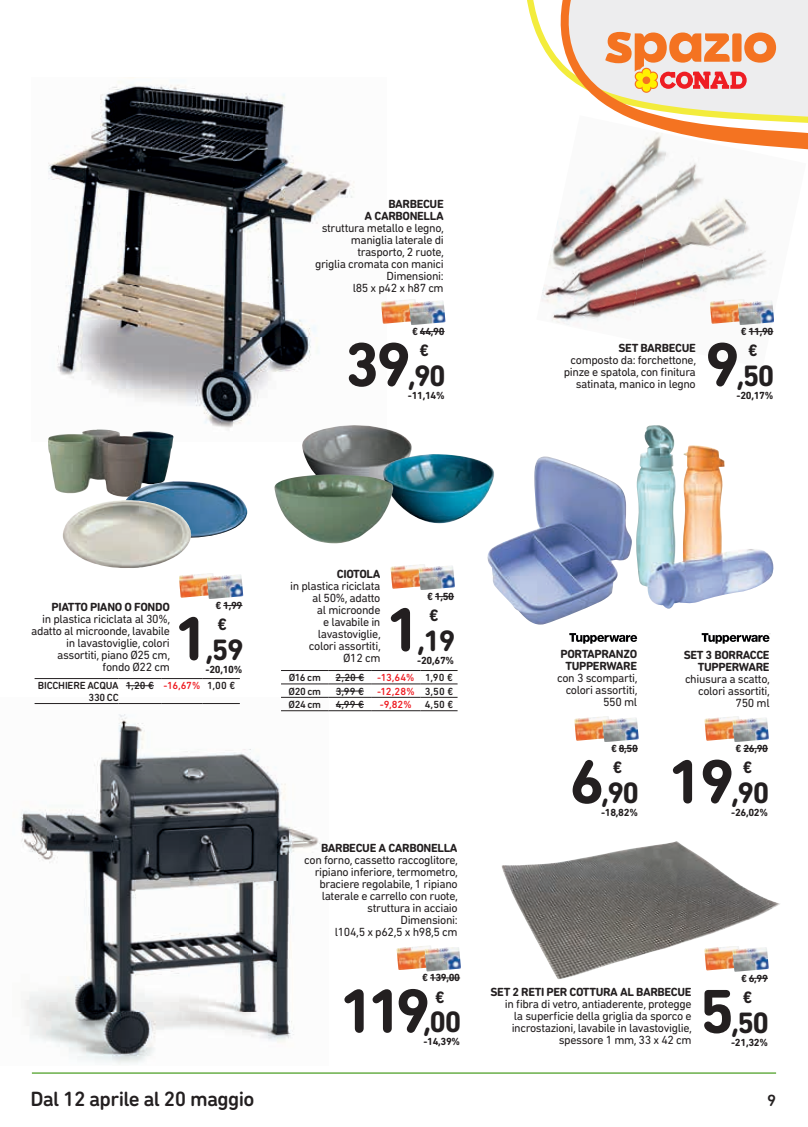
<style>
.page{position:relative;width:808px;height:1127px;background:#fff}
.page>*{position:absolute;margin:0;border:0;box-sizing:border-box;transform-origin:0 0}
.t1{font:700 63px "DIN Next Rounded LT Pro";letter-spacing:-.08em;color:#231f20}
.t2{font:700 30px "DIN Next Rounded LT Pro";letter-spacing:-.05em;color:#231f20}
.t3{font:500 21px "DIN Next Rounded LT Pro";letter-spacing:-.03em;color:#231f20}
.t4{font:700 16.8px "DIN Next Rounded LT Pro";color:#231f20}
.t5{font:500 16.5px "DIN Next Rounded LT Pro";color:#231f20}
.t6{font:12px/12px "DIN Next Rounded LT Pro";letter-spacing:-.03em;color:#231f20;text-align:right}
.t7{font:700 12px/12px "DIN Next Rounded LT Pro";letter-spacing:-.03em;color:#231f20;text-align:right}
.t8{font:700 10.5px "DIN Next Rounded LT Pro";letter-spacing:-.03em;color:#231f20}
.t9{font:500 10.5px/11.6px "DIN Next Rounded LT Pro";letter-spacing:-.02em;color:#231f20;text-align:right}
.t10{font:500 10.5px "DIN Next Rounded LT Pro";letter-spacing:.01em;color:#ee1d23}
.s1{color:#ee1d23}
.s2{color:#231f20}
</style>
<div class="page">
<img style="left:48px;top:77px;width:306px;height:353px">
<img style="left:576px;top:166px;width:72px;height:51px">
<img style="left:648px;top:166px;width:69px;height:70px">
<img style="left:717px;top:198px;width:57px;height:135px">
<img style="left:541px;top:217px;width:108px;height:108px">
<img style="left:627px;top:236px;width:112px;height:97px">
<img style="left:20px;top:703px;width:308px;height:362px">
<img style="left:501px;top:841px;width:279px;height:138px">
<img style="left:636px;top:425px;width:138px;height:184px">
<svg style="left:702px;top:633px;width:68px;height:11px"></svg>
<img style="left:48px;top:429px;width:126px;height:68px">
<img style="left:123px;top:481px;width:124px;height:57px">
<img style="left:63px;top:500px;width:129px;height:68px">
<img style="left:487px;top:456px;width:145px;height:168px">
<img style="left:301px;top:425px;width:111px;height:49px">
<img style="left:380px;top:454px;width:116px;height:74px">
<img style="left:274px;top:474px;width:119px;height:70px">
<hr style="left:32px;top:1072px;width:744px;height:2px;background:#69af48">
<svg style="left:527px;top:0;width:281px;height:166px"></svg>
<svg style="left:565px;top:0;width:243px;height:122px;background:#efd2bb"></svg>
<img style="left:397px;top:946px;width:28px;height:24px">
<img style="left:425px;top:946px;width:36px;height:25px">
<hr style="left:430px;top:977px;width:30px;height:1px;background:#231f20">
<img style="left:710px;top:299px;width:36px;height:25px">
<img style="left:738px;top:300px;width:36px;height:25px">
<svg style="left:749px;top:331px;width:24px;height:1px"></svg>
<img style="left:704px;top:945px;width:37px;height:25px">
<img style="left:732px;top:947px;width:37px;height:25px">
<svg style="left:749px;top:978px;width:19px;height:1px"></svg>
<hr style="left:281px;top:670px;width:48px;height:1px;background:#231f20">
<hr style="left:329px;top:670px;width:42px;height:1px;background:#231f20">
<hr style="left:371px;top:670px;width:49px;height:1px;background:#231f20">
<hr style="left:420px;top:670px;width:38px;height:1px;background:#231f20">
<hr style="left:281px;top:684px;width:48px;height:1px;background:#231f20">
<hr style="left:329px;top:684px;width:42px;height:1px;background:#231f20">
<hr style="left:371px;top:684px;width:49px;height:1px;background:#231f20">
<hr style="left:420px;top:684px;width:38px;height:1px;background:#231f20">
<hr style="left:281px;top:697px;width:48px;height:1px;background:#231f20">
<hr style="left:329px;top:697px;width:42px;height:1px;background:#231f20">
<hr style="left:371px;top:697px;width:49px;height:1px;background:#231f20">
<hr style="left:420px;top:697px;width:38px;height:1px;background:#231f20">
<hr style="left:281px;top:710px;width:48px;height:1px;background:#231f20">
<hr style="left:329px;top:710px;width:42px;height:1px;background:#231f20">
<hr style="left:371px;top:710px;width:49px;height:1px;background:#231f20">
<hr style="left:420px;top:710px;width:38px;height:1px;background:#231f20">
<svg style="left:336px;top:677px;width:28px;height:1px"></svg>
<svg style="left:336px;top:691px;width:28px;height:1px"></svg>
<svg style="left:336px;top:704px;width:28px;height:1px"></svg>
<hr style="left:35px;top:678px;width:84px;height:1px;background:#231f20">
<hr style="left:119px;top:678px;width:42px;height:1px;background:#231f20">
<hr style="left:161px;top:678px;width:42px;height:1px;background:#231f20">
<hr style="left:203px;top:678px;width:37px;height:1px;background:#231f20">
<hr style="left:35px;top:703px;width:84px;height:1px;background:#231f20">
<hr style="left:119px;top:703px;width:42px;height:1px;background:#231f20">
<hr style="left:161px;top:703px;width:42px;height:1px;background:#231f20">
<hr style="left:203px;top:703px;width:37px;height:1px;background:#231f20">
<svg style="left:126px;top:685px;width:28px;height:1px"></svg>
<img style="left:574px;top:716px;width:35px;height:25px">
<img style="left:602px;top:717px;width:37px;height:25px">
<svg style="left:619px;top:748px;width:19px;height:1px"></svg>
<img style="left:704px;top:716px;width:35px;height:25px">
<img style="left:732px;top:717px;width:37px;height:25px">
<svg style="left:743px;top:748px;width:25px;height:1px"></svg>
<svg style="left:569px;top:633px;width:69px;height:11px"></svg>
<img style="left:179px;top:573px;width:34px;height:25px">
<img style="left:207px;top:574px;width:36px;height:25px">
<svg style="left:223px;top:605px;width:19px;height:1px"></svg>
<img style="left:391px;top:564px;width:34px;height:25px">
<img style="left:419px;top:565px;width:36px;height:25px">
<svg style="left:435px;top:596px;width:19px;height:1px"></svg>
<img style="left:381px;top:299px;width:34px;height:25px">
<img style="left:409px;top:300px;width:36px;height:25px">
<svg style="left:420px;top:331px;width:25px;height:1px"></svg>
<p class="t7" style="left:365px;top:198px;width:81px">BARBECUE<br>A CARBONELLA</p>
<p class="t6" style="left:315px;top:221px;width:130px">struttura metallo e legno, maniglia laterale di trasporto, 2 ruote,<br>griglia cromata con manici<br>Dimensioni:<br>l85 x p42 x h87 cm</p>
<p class="t8" style="left:412px;top:325px;width:34px">€ 44,90</p>
<p class="t8" style="left:741px;top:325px;width:34px">€ 11,90</p>
<h1 class="t1" style="left:344px;top:328px;width:68px">39</h1>
<h3 class="t4" style="left:420px;top:341px;width:11px">€</h3>
<h2 class="t2" style="left:408px;top:358px;width:39px">,90</h2>
<p class="t8" style="left:408px;top:389px;width:38px">-11,14%</p>
<h1 class="t1" style="left:705px;top:328px;width:37px">9</h1>
<p class="t7" style="left:618px;top:342px;width:79px">SET BARBECUE</p>
<h3 class="t4" style="left:748px;top:341px;width:11px">€</h3>
<p class="t6" style="left:564px;top:353px;width:134px">composto da: forchettone, pinze e spatola, con finitura satinata, manico in legno</p>
<h2 class="t2" style="left:737px;top:358px;width:39px">,50</h2>
<p class="t8" style="left:736px;top:389px;width:38px">-20,17%</p>
<p class="t7" style="left:51px;top:601px;width:120px">PIATTO PIANO O FONDO</p>
<p class="t6" style="left:31px;top:613px;width:141px">in plastica riciclata al 30%, adatto al microonde, lavabile in lavastoviglie, colori assortiti, piano Ø25 cm, fondo Ø22 cm</p>
<p class="t8" style="left:216px;top:599px;width:28px">€ 1,99</p>
<h1 class="t1" style="left:174px;top:602px;width:37px">1</h1>
<h3 class="t4" style="left:217px;top:614px;width:11px">€</h3>
<h2 class="t2" style="left:206px;top:632px;width:39px">,59</h2>
<p class="t8" style="left:206px;top:663px;width:38px">-20,10%</p>
<p class="t9" style="left:38px;top:680px;width:82px">BICCHIERE ACQUA<br>330 CC</p>
<p class="t9" style="left:126px;top:680px;width:111px">1,20 € <span class="s1">-16,67%</span> 1,00 €</p>
<p class="t7" style="left:337px;top:568px;width:45px">CIOTOLA</p>
<p class="t6" style="left:290px;top:580px;width:92px">in plastica riciclata al 50%, adatto<br>al microonde<br>e lavabile in lavastoviglie, colori assortiti,<br>Ø12 cm</p>
<p class="t8" style="left:427px;top:590px;width:28px">€ 1,50</p>
<h1 class="t1" style="left:386px;top:593px;width:37px">1</h1>
<h3 class="t4" style="left:429px;top:606px;width:11px">€</h3>
<h2 class="t2" style="left:417px;top:623px;width:39px">,19</h2>
<p class="t8" style="left:417px;top:654px;width:38px">-20,67%</p>
<p class="t9" style="left:289px;top:672px;width:34px">Ø16 cm</p>
<p class="t9" style="left:336px;top:672px;width:119px">2,20 € <span class="s1">-13,64%</span> 1 ,90 €</p>
<p class="t9" style="left:288px;top:685px;width:34px">Ø20 cm</p>
<p class="t9" style="left:336px;top:685px;width:30px">3,99 €</p>
<p class="t10" style="left:377px;top:685px;width:78px">-12,28% <span class="s2">3,50 €</span></p>
<p class="t9" style="left:288px;top:698px;width:34px">Ø24 cm</p>
<p class="t9" style="left:336px;top:698px;width:30px">4,99 €</p>
<p class="t10" style="left:380px;top:698px;width:75px">-9,82% <span class="s2">4,50 €</span></p>
<p class="t7" style="left:321px;top:842px;width:138px">BARBECUE A CARBONELLA</p>
<p class="t6" style="left:304px;top:854px;width:155px">con forno, cassetto raccoglitore, ripiano inferiore, termometro, braciere regolabile, 1 ripiano laterale e carrello con ruote, struttura in acciaio<br>Dimensioni:<br>l104,5 x p62,5 x h98,5 cm</p>
<p class="t8" style="left:422px;top:971px;width:39px">€ 139,00</p>
<h1 class="t1" style="left:339px;top:974px;width:93px">119</h1>
<p class="t8" style="left:423px;top:1036px;width:38px">-14,39%</p>
<h3 class="t4" style="left:435px;top:987px;width:11px">€</h3>
<h2 class="t2" style="left:424px;top:1004px;width:39px">,00</h2>
<p class="t7" style="left:560px;top:648px;width:78px;text-align:center">PORTAPRANZO<br>TUPPERWARE</p>
<p class="t6" style="left:557px;top:671px;width:82px">con 3 scomparti, colori assortiti,<br>550 ml</p>
<p class="t7" style="left:684px;top:649px;width:87px">SET 3 BORRACCE<br>TUPPERWARE</p>
<p class="t6" style="left:685px;top:673px;width:86px">chiusura a scatto, colori assortiti,<br>750 ml</p>
<p class="t8" style="left:611px;top:742px;width:28px">€ 8,50</p>
<p class="t8" style="left:736px;top:742px;width:34px">€ 26,90</p>
<h1 class="t1" style="left:569px;top:745px;width:37px">6</h1>
<h3 class="t4" style="left:613px;top:758px;width:11px">€</h3>
<h2 class="t2" style="left:601px;top:775px;width:39px">,90</h2>
<p class="t8" style="left:601px;top:806px;width:38px">-18,82%</p>
<h1 class="t1" style="left:668px;top:745px;width:68px">19</h1>
<h3 class="t4" style="left:743px;top:758px;width:11px">€</h3>
<h2 class="t2" style="left:731px;top:775px;width:39px">,90</h2>
<p class="t8" style="left:731px;top:806px;width:38px">-26,02%</p>
<p class="t8" style="left:741px;top:972px;width:28px">€ 6,99</p>
<p class="t7" style="left:490px;top:986px;width:203px">SET 2 RETI PER COTTURA AL BARBECUE</p>
<p class="t6" style="left:505px;top:998px;width:189px">in fibra di vetro, antiaderente, protegge la superficie della griglia da sporco e incrostazioni, lavabile in lavastoviglie, spessore 1 mm, 33 x 42 cm</p>
<h1 class="t1" style="left:699px;top:974px;width:37px">5</h1>
<h3 class="t4" style="left:743px;top:987px;width:11px">€</h3>
<h2 class="t2" style="left:731px;top:1005px;width:39px">,50</h2>
<p class="t8" style="left:731px;top:1036px;width:38px">-21,32%</p>
<h3 class="t3" style="left:30px;top:1086px;width:226px">Dal 12 aprile al 20 maggio</h3>
<h3 class="t5" style="left:767px;top:1090px;width:11px">9</h3>
</div>
